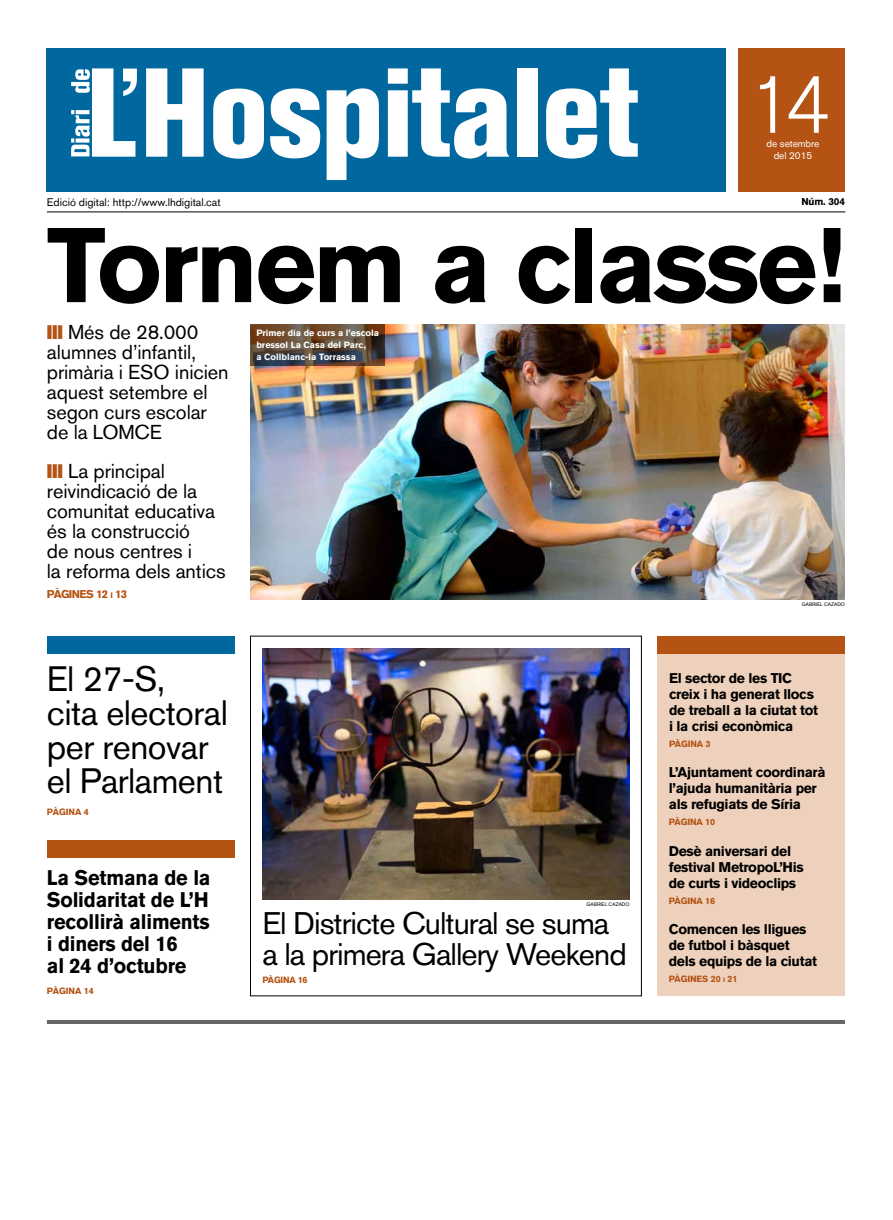
<style>
.page{position:relative;width:893px;height:1220px;background:#fff}
.page>*{position:absolute;margin:0;border:0;box-sizing:border-box;transform-origin:0 0}
.t1{font:700 105px "Akzidenz Grotesk BQ";letter-spacing:-.03em;color:#000}
.t2{font:300 80px "Akzidenz Grotesk BQ";color:#fff}
.t3{font:35px/34px "Akzidenz Grotesk BQ";letter-spacing:-.015em;color:#000}
.t4{font:31px/31px "Akzidenz Grotesk BQ";letter-spacing:-.03em;color:#000}
.t5{font:700 21px/22px "Akzidenz Grotesk BQ";letter-spacing:-.01em;color:#000;scale:.95 1}
.t6{font:20px/20px "Akzidenz Grotesk BQ";letter-spacing:-.005em;color:#000}
.t7{font:700 14px/16px "Akzidenz Grotesk BQ";letter-spacing:-.025em;color:#000}
.t8{font:700 11.2px "Akzidenz Grotesk BQ";letter-spacing:-.05em;color:#b45314}
.t9{font:11px "Akzidenz Grotesk BQ";color:#000}
.t10{font:10px/12px "Akzidenz Grotesk BQ";letter-spacing:-.005em;color:#fff;text-align:center}
.t11{font:700 10px "Akzidenz Grotesk BQ";letter-spacing:-.015em;color:#000}
.t12{font:700 9px/12px "Akzidenz Grotesk BQ";color:#fff}
.t13{font:700 9px "Akzidenz Grotesk BQ";letter-spacing:-.015em;color:#b45314}
.t14{font:5px "Akzidenz Grotesk BQ";color:#000}
.s1{font-size:7.9px}
.s2{font-size:6.3px}
</style>
<div class="page">
<hr style="left:47px;top:212px;width:798px;height:1px;background:#000">
<div style="left:738px;top:48px;width:107px;height:144px;background:#b45314"></div>
<hr style="left:47px;top:1020px;width:798px;height:4px;background:#666">
<div style="left:46px;top:48px;width:679px;height:144px;background:#00689e"></div>
<svg style="left:146px;top:68px;width:58px;height:89px"></svg>
<svg style="left:213px;top:89px;width:51px;height:70px"></svg>
<svg style="left:270px;top:88px;width:50px;height:70px"></svg>
<svg style="left:327px;top:88px;width:52px;height:92px"></svg>
<svg style="left:388px;top:68px;width:121px;height:91px"></svg>
<div style="left:517px;top:68px;width:20px;height:89px;background:#fff"></div>
<svg style="left:546px;top:68px;width:92px;height:91px"></svg>
<svg style="left:71px;top:68px;width:66px;height:89px"></svg>
<img style="left:262px;top:648px;width:367px;height:252px">
<img style="left:250px;top:324px;width:595px;height:276px">
<div style="left:657px;top:636px;width:188px;height:360px;background:#eed1bc"></div>
<div style="left:657px;top:636px;width:188px;height:18px;background:#b45314"></div>
<div style="left:47px;top:636px;width:188px;height:18px;background:#00689e"></div>
<div style="left:47px;top:840px;width:188px;height:18px;background:#b45314"></div>
<svg style="left:250px;top:324px;width:134px;height:42px;background:#594638"></svg>
<h2 class="t2" style="left:747px;top:60px;width:85px">14</h2>
<p class="t10" style="left:766px;top:137px;width:54px">de setembre del 2015</p>
<p class="t9" style="left:47px;top:195px;width:175px">Edició digital: http://www.lhdigital.cat</p>
<p class="t11" style="left:801px;top:196px;width:45px">Núm. 304</p>
<h1 class="t1" style="left:47px;top:205px;width:799px">Tornem a classe!</h1>
<h3 class="t6" style="left:47px;top:322px;width:183px;text-indent:21px">Més de 28.000 alumnes d’infantil, primària i ESO inicien aquest setembre el segon curs escolar de la LOMCE</h3>
<p class="t12" style="left:256px;top:327px;width:124px">Primer dia de curs a l’escola bressol La Casa del Parc,<br>a Collblanc-la Torrassa</p>
<h3 class="t6" style="left:47px;top:461px;width:180px;text-indent:21px">La principal reivindicació de la comunitat educativa és la construcció<br>de nous centres i<br>la reforma dels antics</h3>
<p class="t8" style="left:47px;top:588px;width:82px">pÀgiNes 12 <span class="s1">i</span> 13</p>
<h3 class="t3" style="left:47px;top:661px;width:182px">El 27-S,<br>cita electoral per renovar el Parlament</h3>
<p class="t13" style="left:47px;top:807px;width:7px">pàgi</p>
<p class="t13" style="left:69px;top:807px;width:22px">Na 4</p>
<h3 class="t5" style="left:47px;top:867px;width:174px">La Setmana de la<br>Solidaritat de L’H recollirà aliments i diners del 16<br>al 24 d’octubre</h3>
<p class="t13" style="left:47px;top:986px;width:7px">pàgi</p>
<p class="t13" style="left:69px;top:986px;width:27px">Na 14</p>
<p class="t14" style="left:586px;top:901px;width:45px">GABRIEL CAZADO</p>
<h3 class="t4" style="left:262px;top:907px;width:366px">El Districte Cultural se suma a la primera Gallery Weekend</h3>
<p class="t13" style="left:262px;top:975px;width:47px">PÀGINA 16</p>
<p class="t14" style="left:802px;top:601px;width:45px">GABRIEL CAZADO</p>
<p class="t7" style="left:669px;top:670px;width:151px">El sector de les TIC creix i ha generat llocs de treball a la ciutat tot i la crisi econòmica</p>
<p class="t13" style="left:669px;top:739px;width:43px">PÀGINA 3</p>
<p class="t7" style="left:669px;top:764px;width:158px">L’Ajuntament coordinarà l’ajuda humanitària per als refugiats de Síria</p>
<p class="t13" style="left:669px;top:817px;width:48px">PÀGINA 10</p>
<p class="t7" style="left:669px;top:843px;width:136px">Desè aniversari del festival MetropoL’His de curts i videoclips</p>
<p class="t13" style="left:669px;top:895px;width:48px">PÀGINA 16</p>
<p class="t7" style="left:669px;top:921px;width:150px">Comencen les lligues de futbol i bàsquet dels equips de la ciutat</p>
<p class="t13" style="left:669px;top:974px;width:70px">PÀGINES 20 <span class="s2">i</span> 21</p>
</div>
